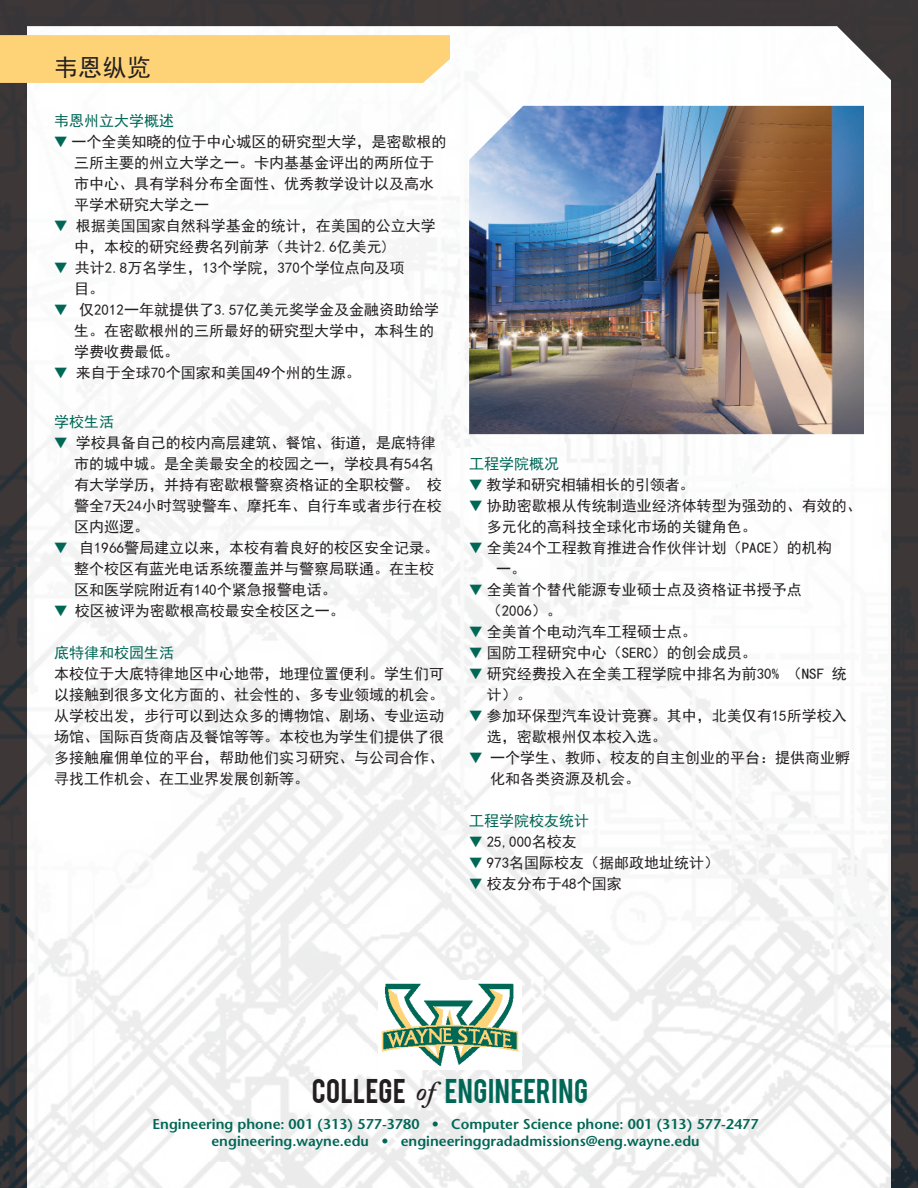
<style>
.page{position:relative;width:918px;height:1188px;background:#fff}
.page>*{position:absolute;margin:0;border:0;box-sizing:border-box;transform-origin:0 0}
.t1{font:27px "Bebas";letter-spacing:.025em;color:#006756}
.t2{font:24px "Sim Hei";color:#231f20}
.t3{font:15px/21px "Sim Hei";color:#231f20}
.t4{font:15px "Sim Hei";color:#006756}
.t5{font:600 14.25px/17.1px "Stone Sans";color:#006756;text-align:center}
.s1{color:#006756}
.s2{color:#231f20}
.s3{font-family:"Adobe Caslon Pro";font-weight:600;font-style:italic;color:#231f20}
</style>
<div class="page">
<img style="left:0;top:0;width:918px;height:1188px">
<img style="left:27px;top:26px;width:864px;height:1162px">
<div style="left:0;top:35px;width:450px;height:48px;background:#fed378"></div>
<img style="left:469px;top:106px;width:395px;height:328px">
<img style="left:378px;top:981px;width:144px;height:89px">
<p class="t2" style="left:54px;top:55px;width:98px">韦恩纵览</p>
<p class="t4" style="left:54px;top:113px;width:121px">韦恩州立大学概述</p>
<p class="t3" style="left:54px;top:131px;width:394px"><span class="s1">▼</span> 一个全美知晓的位于中心城区的研究型大学，是密歇根的</p>
<p class="t3" style="left:74px;top:152px;width:361px;text-align:justify">三所主要的州立大学之一。卡内基基金评出的两所位于市中心、具有学科分布全面性、优秀教学设计以及高水平学术研究大学之一</p>
<p class="t3" style="left:54px;top:215px;width:383px"><span class="s1">▼</span> 根据美国国家自然科学基金的统计，在美国的公立大学</p>
<p class="t3" style="left:74px;top:236px;width:316px">中，本校的研究经费名列前茅（共计2.6亿美元)</p>
<p class="t3" style="left:54px;top:257px;width:352px"><span class="s1">▼</span> 共计2.8万名学生，13个学院，370个学位点向及项</p>
<p class="t3" style="left:74px;top:278px;width:31px">目。</p>
<p class="t3" style="left:54px;top:299px;width:387px"><span class="s1">▼</span> 仅2012一年就提供了3.57亿美元奖学金及金融资助给学</p>
<p class="t3" style="left:74px;top:320px;width:361px">生。在密歇根州的三所最好的研究型大学中，本科生的学费收费最低。</p>
<p class="t3" style="left:54px;top:362px;width:308px"><span class="s1">▼</span> 来自于全球70个国家和美国49个州的生源。</p>
<p class="t4" style="left:54px;top:414px;width:61px">学校生活</p>
<p class="t3" style="left:54px;top:432px;width:383px"><span class="s1">▼</span> 学校具备自己的校内高层建筑、餐馆、街道，是底特律</p>
<p class="t3" style="left:74px;top:453px;width:369px">市的城中城。是全美最安全的校园之一，学校具有54名有大学学历，并持有密歇根警察资格证的全职校警。 校警全7天24小时驾驶警车、摩托车、自行车或者步行在校区内巡逻。</p>
<p class="t3" style="left:54px;top:537px;width:387px"><span class="s1">▼</span> 自1966警局建立以来，本校有着良好的校区安全记录。</p>
<p class="t3" style="left:74px;top:558px;width:361px">整个校区有蓝光电话系统覆盖并与警察局联通。在主校区和医学院附近有140个紧急报警电话。</p>
<p class="t3" style="left:54px;top:600px;width:292px"><span class="s1">▼</span> 校区被评为密歇根高校最安全校区之一。</p>
<p class="t4" style="left:54px;top:645px;width:121px">底特律和校园生活</p>
<p class="t3" style="left:54px;top:663px;width:391px;text-align:justify">本校位于大底特律地区中心地带，地理位置便利。学生们可以接触到很多文化方面的、社会性的、多专业领域的机会。从学校出发，步行可以到达众多的博物馆、剧场、专业运动场馆、国际百货商店及餐馆等等。本校也为学生们提供了很多接触雇佣单位的平台，帮助他们实习研究、与公司合作、寻找工作机会、在工业界发展创新等。</p>
<p class="t4" style="left:469px;top:456px;width:91px">工程学院概况</p>
<p class="t3" style="left:469px;top:474px;width:227px"><span class="s1">▼</span> 教学和研究相辅相长的引领者。</p>
<p class="t3" style="left:487px;top:495px;width:376px;text-indent:-18px"><span class="s1">▼</span> 协助密歇根从传统制造业经济体转型为强劲的、有效的、多元化的高科技全球化市场的关键角色。</p>
<p class="t3" style="left:496px;top:537px;width:337px;text-indent:-27px"><span class="s1">▼</span> 全美24个工程教育推进合作伙伴计划（PACE）的机构一。</p>
<p class="t3" style="left:487px;top:579px;width:316px;text-indent:-18px"><span class="s1">▼</span> 全美首个替代能源专业硕士点及资格证书授予点（2006）。</p>
<p class="t3" style="left:469px;top:621px;width:229px"><span class="s1">▼</span> 全美首个电动汽车工程硕士点。</p>
<p class="t3" style="left:469px;top:642px;width:289px"><span class="s1">▼</span> 国防工程研究中心（SERC）的创会成员。</p>
<p class="t3" style="left:487px;top:663px;width:361px;text-indent:-18px"><span class="s1">▼</span> 研究经费投入在全美工程学院中排名为前30% （NSF 统计）。</p>
<p class="t3" style="left:487px;top:705px;width:361px;text-indent:-18px"><span class="s1">▼</span> 参加环保型汽车设计竞赛。其中，北美仅有15所学校入选，密歇根州仅本校入选。</p>
<p class="t3" style="left:490px;top:747px;width:361px;text-indent:-21px"><span class="s1">▼</span> 一个学生、教师、校友的自主创业的平台：提供商业孵化和各类资源及机会。</p>
<p class="t4" style="left:469px;top:813px;width:121px">工程学院校友统计</p>
<p class="t3" style="left:469px;top:831px;width:109px"><span class="s1">▼</span> 25,000名校友</p>
<p class="t3" style="left:469px;top:852px;width:252px"><span class="s1">▼</span> 973名国际校友（据邮政地址统计）</p>
<p class="t3" style="left:469px;top:873px;width:154px"><span class="s1">▼</span> 校友分布于48个国家</p>
<p class="t1" style="left:312px;top:1071px;width:278px"><span class="s2">COLLEGE</span> <span class="s3">of</span> ENGINEERING</p>
<p class="t5" style="left:153px;top:1115px;width:608px">Engineering phone: 001 (313) 577-3780 • Computer Science phone: 001 (313) 577-2477 engineering.wayne.edu • engineeringgradadmissions@eng.wayne.edu</p>
</div>
